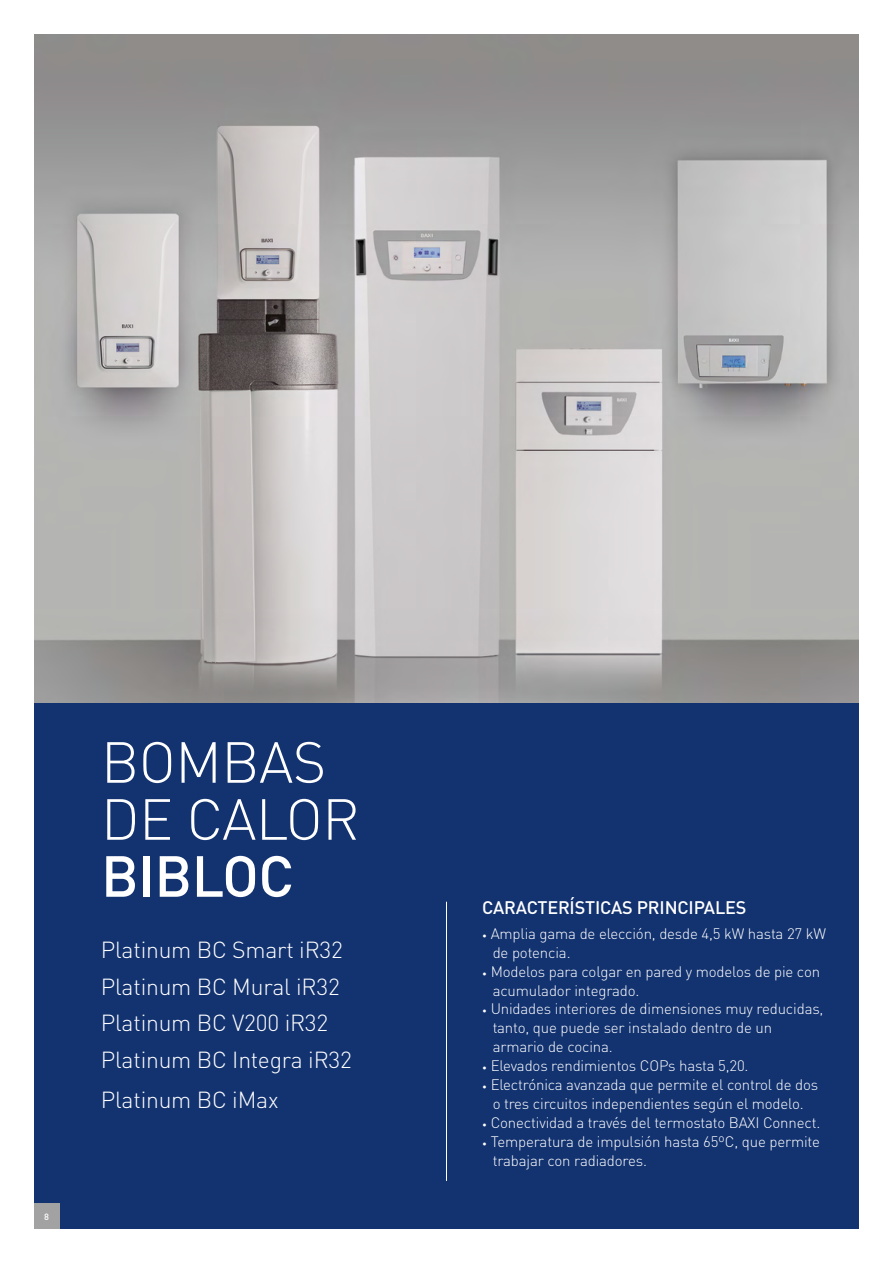
<style>
.page{position:relative;width:893px;height:1263px;background:#fff}
.page>*{position:absolute;margin:0;border:0;box-sizing:border-box;transform-origin:0 0}
.t1{font:300 57px/57px "DIN";letter-spacing:-.01em;color:#fff}
.t2{font:500 57px "DIN";letter-spacing:-.01em;color:#fff}
.t3{font:300 22.95px/36.8px "DIN";letter-spacing:-.01em;color:#fff}
.t4{font:500 18px "DIN";letter-spacing:-.01em;color:#fff}
.t5{font:300 15px/18.9px "DIN";letter-spacing:-.01em;color:#fff}
.t6{font:9px "DIN Medium Alternate";color:#fff}
.s1{font-size:9px}
</style>
<div class="page">
<div style="left:34px;top:34px;width:825px;height:1195px;background:#123270"></div>
<img style="left:34px;top:34px;width:825px;height:668px">
<hr style="left:446px;top:902px;width:1px;height:279px;background:#fff">
<div style="left:34px;top:1203px;width:26px;height:26px;background:#a3a2a2"></div>
<p class="t6" style="left:44px;top:1211px;width:6px">8</p>
<h1 class="t1" style="left:101px;top:733px;width:260px">BOMBAS<br>DE CALOR</h1>
<h1 class="t2" style="left:101px;top:840px;width:195px">BIBLOC</h1>
<h2 class="t3" style="left:101px;top:931px;width:252px">Platinum BC Smart iR32<br>Platinum BC Mural iR32<br>Platinum BC V200 iR32<br>Platinum BC Integra iR32</h2>
<h2 class="t3" style="left:101px;top:1081px;width:179px">Platinum BC iMax</h2>
<p class="t4" style="left:482px;top:896px;width:266px">CARACTERÍSTICAS PRINCIPALES</p>
<p class="t5" style="left:493px;top:924px;width:335px;text-indent:-10px"><span class="s1">•</span> Amplia gama de elección, desde 4,5 kW hasta 27 kW de potencia.</p>
<p class="t5" style="left:493px;top:962px;width:329px;text-indent:-10px"><span class="s1">•</span> Modelos para colgar en pared y modelos de pie con acumulador integrado.</p>
<p class="t5" style="left:493px;top:999px;width:332px;text-indent:-10px"><span class="s1">•</span> Unidades interiores de dimensiones muy reducidas, tanto, que puede ser instalado dentro de un armario de cocina.</p>
<p class="t5" style="left:482px;top:1056px;width:268px"><span class="s1">•</span> Elevados rendimientos COPs hasta 5,20.</p>
<p class="t5" style="left:482px;top:1075px;width:337px;text-align:center"><span class="s1">•</span> Electrónica avanzada que permite el control de dos o tres circuitos independientes según el modelo.</p>
<p class="t5" style="left:482px;top:1113px;width:340px"><span class="s1">•</span> Conectividad a través del termostato BAXI Connect.</p>
<p class="t5" style="left:493px;top:1132px;width:329px;text-indent:-10px"><span class="s1">•</span> Temperatura de impulsión hasta 65ºC, que permite trabajar con radiadores.</p>
</div>
